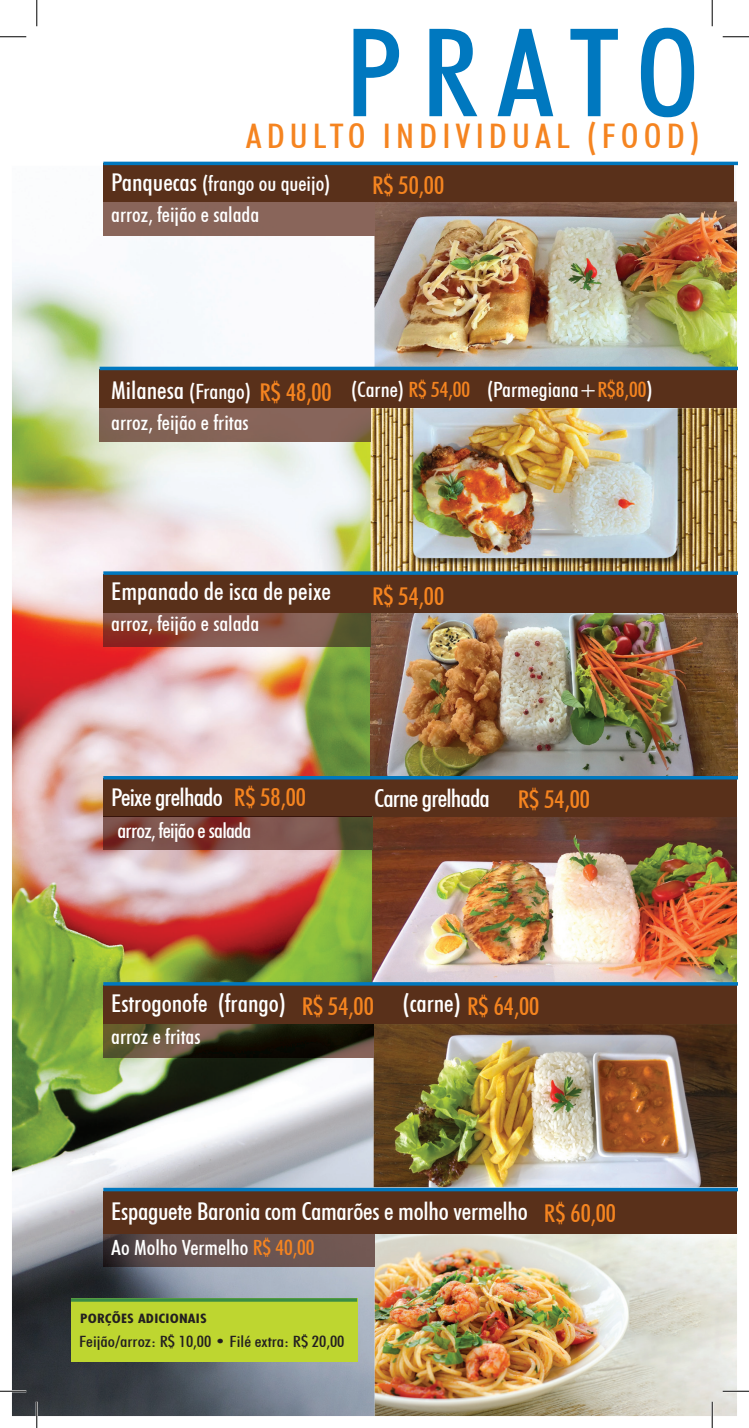
<style>
.page{position:relative;width:749px;height:1428px;background:#fff}
.page>*{position:absolute;margin:0;border:0;box-sizing:border-box;transform-origin:0 0}
.t1{font:500 condensed 122.5px "Futura BT";letter-spacing:.13em;color:#0078bf;scale:1.07 1}
.t2{font:500 condensed 33.95px "Futura BT";letter-spacing:.14em;color:#f58420;scale:1.07 1}
.t3{font:500 condensed 24.5px "Futura BT";letter-spacing:-.01em;color:#fff;scale:1.07 1}
.t4{font:500 condensed 24.5px "Futura BT";color:#f58420;scale:1.07 1}
.t5{font:500 condensed 24.5px "Futura BT";letter-spacing:-.03em;color:#fff;scale:1.07 1}
.t6{font:500 condensed 21px/31.5px "Futura BT";color:#fff;scale:1.07 1}
.t7{font:500 condensed 21px "Futura BT";letter-spacing:-.03em;color:#fff;scale:1.07 1}
.t8{font:500 condensed 15.58px "Futura BT";color:#231f20;scale:1.2 1}
.t9{font:700 14px "Futura PT Cond";letter-spacing:.01em;color:#231f20;scale:1.2 1}
.s1{font-size:24.5px}
.s2{font-size:21px}
.s3{color:#f58420}
</style>
<div class="page">
<img style="left:12px;top:166px;width:723px;height:1250px">
<img style="left:374px;top:201px;width:362px;height:166px">
<img style="left:370px;top:408px;width:366px;height:163px">
<img style="left:372px;top:817px;width:364px;height:165px">
<img style="left:370px;top:613px;width:366px;height:163px">
<img style="left:374px;top:1234px;width:362px;height:182px">
<img style="left:103px;top:1234px;width:271px;height:32px">
<img style="left:373px;top:1024px;width:363px;height:163px">
<div style="left:103px;top:163px;width:630px;height:39px;background:#59301a"></div>
<div style="left:99px;top:369px;width:637px;height:39px;background:#59301a"></div>
<div style="left:103px;top:574px;width:633px;height:39px;background:#59301a"></div>
<div style="left:103px;top:778px;width:633px;height:39px;background:#59301a"></div>
<div style="left:103px;top:985px;width:633px;height:39px;background:#59301a"></div>
<div style="left:103px;top:1191px;width:633px;height:43px;background:#59301a"></div>
<div style="left:99px;top:408px;width:271px;height:33px;background:#866458"></div>
<div style="left:103px;top:203px;width:271px;height:33px;background:#89655a"></div>
<img style="left:103px;top:613px;width:267px;height:33px">
<img style="left:103px;top:817px;width:269px;height:32px">
<hr style="left:103px;top:816px;width:269px;height:1px;background:#36130a">
<img style="left:103px;top:1024px;width:270px;height:33px">
<hr style="left:103px;top:162px;width:633px;height:3px;background:#0078bf">
<hr style="left:99px;top:367px;width:637px;height:3px;background:#0078bf">
<hr style="left:103px;top:776px;width:633px;height:3px;background:#0078bf">
<hr style="left:103px;top:1188px;width:633px;height:3px;background:#0078bf">
<svg style="left:103px;top:571px;width:633px;height:4px;background:#147ab4"></svg>
<hr style="left:103px;top:982px;width:633px;height:3px;background:#0078bf">
<div style="left:71px;top:1298px;width:286px;height:63px;background:#bed630"></div>
<hr style="left:71px;top:1298px;width:286px;height:3px;background:#3b8c45">
<hr style="left:0;top:1390px;width:26px;height:2px;background:#fff">
<hr style="left:722px;top:1390px;width:26px;height:2px;background:#fff">
<hr style="left:36px;top:1402px;width:2px;height:26px;background:#fff">
<hr style="left:710px;top:1402px;width:2px;height:26px;background:#fff">
<svg style="left:0;top:36px;width:26px;height:1px"></svg>
<svg style="left:722px;top:36px;width:26px;height:1px"></svg>
<svg style="left:0;top:1391px;width:26px;height:1px"></svg>
<svg style="left:722px;top:1391px;width:26px;height:1px"></svg>
<svg style="left:36px;top:0;width:1px;height:26px"></svg>
<svg style="left:36px;top:1402px;width:1px;height:26px"></svg>
<svg style="left:711px;top:0;width:1px;height:26px"></svg>
<svg style="left:711px;top:1402px;width:1px;height:26px"></svg>
<h1 class="t1" style="left:345px;top:-2px;width:333px">PRATO</h1>
<h2 class="t2" style="left:246px;top:115px;width:425px">ADULTO INDIVIDUAL (FOOD)</h2>
<p class="t6" style="left:111px;top:167px;width:206px"><span class="s1">Panquecas</span> (frango ou queijo) arroz, feijão e salada</p>
<p class="t4" style="left:372px;top:171px;width:69px">R$ 50,00</p>
<p class="t3" style="left:111px;top:375px;width:132px">Milanesa <span class="s2">(Frango)</span></p>
<p class="t6" style="left:111px;top:407px;width:130px">arroz, feijão e fritas</p>
<p class="t4" style="left:259px;top:378px;width:198px">R$ 48,00 <sup>(Carne)</sup> <sup>R$</sup> <sup>54,00</sup></p>
<p class="t6" style="left:487px;top:373px;width:156px">(Parmegiana+<span class="s3">R$8,00</span>)</p>
<p class="t3" style="left:111px;top:576px;width:207px">Empanado de isca de peixe</p>
<p class="t6" style="left:111px;top:608px;width:140px">arroz, feijão e salada</p>
<p class="t4" style="left:372px;top:581px;width:69px">R$ 54,00</p>
<p class="t5" style="left:111px;top:782px;width:183px">Peixe grelhado <span class="s3">R$ 58,00</span></p>
<p class="t7" style="left:117px;top:818px;width:126px">arroz, feijão e salada</p>
<p class="t5" style="left:374px;top:783px;width:109px">Carne grelhada</p>
<p class="t4" style="left:517px;top:784px;width:69px">R$ 54,00</p>
<p class="t3" style="left:111px;top:988px;width:165px">Estrogonofe (frango)</p>
<p class="t3" style="left:402px;top:988px;width:56px">(carne)</p>
<p class="t6" style="left:111px;top:1020px;width:85px">arroz e fritas</p>
<p class="t4" style="left:301px;top:992px;width:69px">R$ 54,00</p>
<p class="t4" style="left:467px;top:992px;width:69px">R$ 64,00</p>
<p class="t3" style="left:111px;top:1196px;width:473px">Espaguete Baronia com Camarões e molho vermelho <span class="s3">R$ 60,00</span></p>
<p class="t6" style="left:111px;top:1232px;width:191px">Ao Molho Vermelho <span class="s3">R$ 40,00</span></p>
<p class="t9" style="left:80px;top:1310px;width:107px">PORÇÕES ADICIONAIS</p>
<p class="t8" style="left:79px;top:1332px;width:222px">Feijão/arroz: R$ 10,00 • Filé extra: R$ 20,00</p>
</div>
